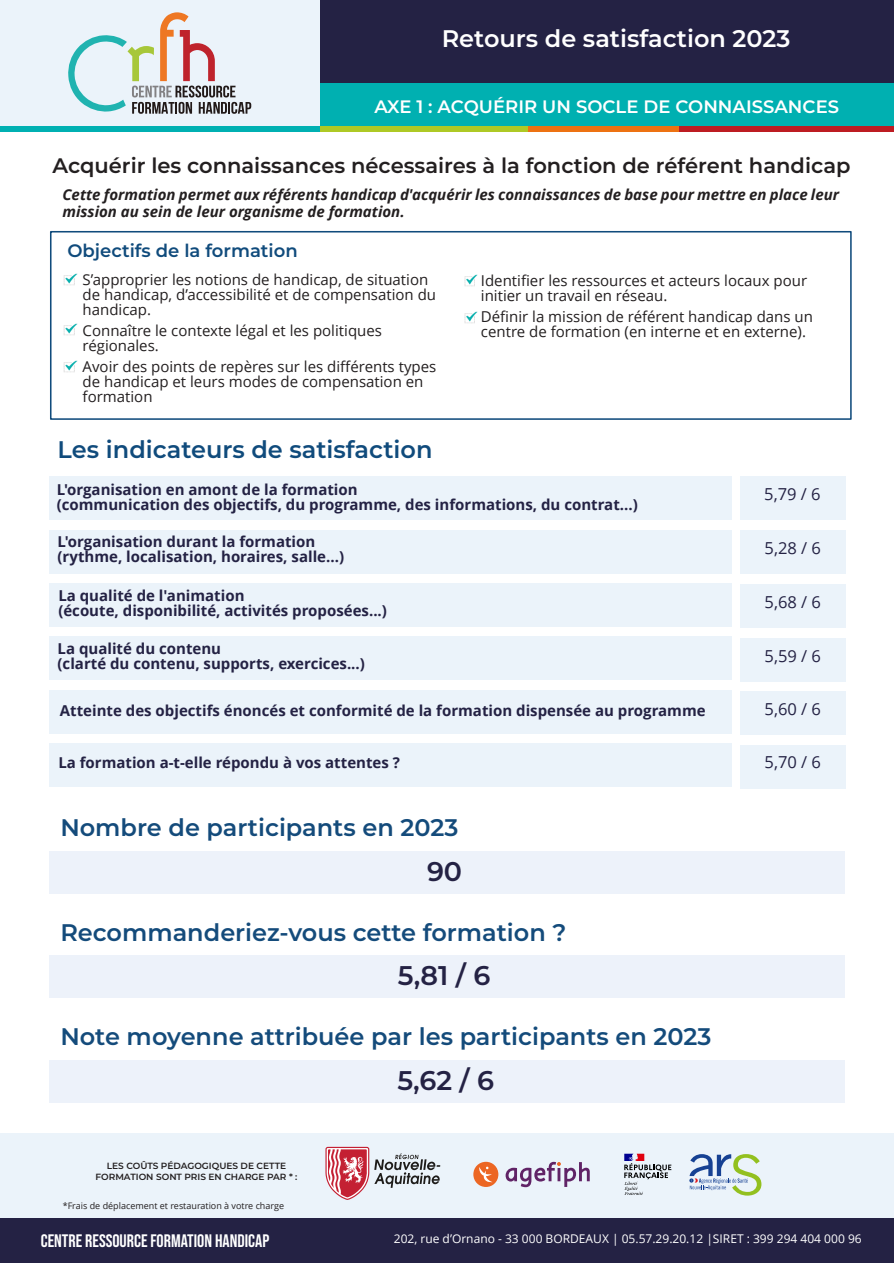
<style>
.page{position:relative;width:894px;height:1263px;background:#fff}
.page>*{position:absolute;margin:0;border:0;box-sizing:border-box;transform-origin:0 0}
.t1{font:600 27px "Montserrat";color:#242244}
.t2{font:600 24px "Montserrat";color:#144b7b}
.t3{font:600 24px "Montserrat";color:#104b7c}
.t4{font:600 24px "Montserrat";color:#fff}
.t5{font:600 21px "Montserrat";color:#231f20}
.t6{font:600 18px "Montserrat";color:#fff}
.t7{font:18px "Bebas Neue";color:#fff}
.t8{font:600 18px "Montserrat";color:#104b7c}
.t9{font:16.5px "Open Sans";color:#242244}
.t10{font:700 15px/15px "Open Sans";color:#242244}
.t11{font:15px/15px "Open Sans";color:#231f20}
.t12{font:italic 700 15px/16.5px "Open Sans";color:#231f20}
.t13{font:12px "Open Sans";color:#fff}
.t14{font:600 9px/10.5px "Montserrat";color:#231f20;text-align:center}
.t15{font:9px "Open Sans";color:#231f20}
</style>
<div class="page">
<div style="left:739px;top:477px;width:106px;height:43px;background:#ebf3fa"></div>
<div style="left:50px;top:231px;width:801px;height:189px;border:2px solid #104b7c"></div>
<div style="left:49px;top:477px;width:682px;height:43px;background:#ebf3fa"></div>
<div style="left:49px;top:530px;width:682px;height:43px;background:#ebf3fa"></div>
<div style="left:49px;top:583px;width:682px;height:43px;background:#ebf3fa"></div>
<div style="left:49px;top:637px;width:682px;height:43px;background:#ebf3fa"></div>
<div style="left:49px;top:690px;width:682px;height:43px;background:#ebf3fa"></div>
<div style="left:49px;top:743px;width:682px;height:43px;background:#ebf3fa"></div>
<div style="left:739px;top:530px;width:106px;height:44px;background:#ebf3fa"></div>
<div style="left:739px;top:584px;width:106px;height:44px;background:#ebf3fa"></div>
<div style="left:739px;top:638px;width:106px;height:43px;background:#ebf3fa"></div>
<div style="left:739px;top:691px;width:106px;height:44px;background:#ebf3fa"></div>
<div style="left:739px;top:745px;width:106px;height:43px;background:#ebf3fa"></div>
<div style="left:0;top:0;width:319px;height:126px;background:#ebf3fa"></div>
<div style="left:319px;top:0;width:574px;height:83px;background:#242244"></div>
<svg style="left:68px;top:12px;width:183px;height:102px"></svg>
<div style="left:0;top:126px;width:320px;height:6px;background:#00b0b2"></div>
<div style="left:527px;top:126px;width:151px;height:6px;background:#ed7212"></div>
<div style="left:320px;top:126px;width:207px;height:6px;background:#aec925"></div>
<div style="left:678px;top:126px;width:215px;height:6px;background:#bd1c22"></div>
<div style="left:319px;top:83px;width:574px;height:43px;background:#00b0b1"></div>
<svg style="left:64px;top:274px;width:13px;height:12px"></svg>
<svg style="left:464px;top:275px;width:13px;height:11px"></svg>
<svg style="left:464px;top:311px;width:13px;height:12px"></svg>
<svg style="left:64px;top:324px;width:13px;height:12px"></svg>
<svg style="left:64px;top:360px;width:13px;height:12px"></svg>
<div style="left:0;top:1133px;width:893px;height:121px;background:#ebf3fa"></div>
<div style="left:0;top:1218px;width:893px;height:45px;background:#242244"></div>
<svg style="left:325px;top:1147px;width:115px;height:53px"></svg>
<svg style="left:505px;top:1162px;width:84px;height:25px"></svg>
<div style="left:473px;top:1162px;width:25px;height:25px;background:#ec6623;border-radius:50%"></div>
<svg style="left:479px;top:1167px;width:13px;height:16px"></svg>
<svg style="left:689px;top:1154px;width:72px;height:42px"></svg>
<svg style="left:624px;top:1154px;width:47px;height:41px"></svg>
<div style="left:49px;top:851px;width:795px;height:42px;background:#edf2fa"></div>
<div style="left:49px;top:956px;width:795px;height:42px;background:#edf2fa"></div>
<div style="left:49px;top:1060px;width:795px;height:42px;background:#edf2fa"></div>
<h2 class="t4" style="left:441px;top:24px;width:350px">Retours de satisfaction 2023</h2>
<p class="t6" style="left:374px;top:95px;width:466px">AXE 1 : ACQUÉRIR UN SOCLE DE CONNAISSANCES</p>
<h3 class="t5" style="left:52px;top:153px;width:799px">Acquérir les connaissances nécessaires à la fonction de référent handicap</h3>
<p class="t12" style="left:62px;top:188px;width:777px">Cette formation permet aux référents handicap d'acquérir les connaissances de base pour mettre en place leur mission au sein de leur organisme de formation.</p>
<p class="t8" style="left:67px;top:239px;width:232px">Objectifs de la formation</p>
<p class="t11" style="left:83px;top:274px;width:355px">S’approprier les notions de handicap, de situation de handicap, d’accessibilité et de compensation du handicap.</p>
<p class="t11" style="left:83px;top:325px;width:301px">Connaître le contexte légal et les politiques régionales.</p>
<p class="t11" style="left:83px;top:361px;width:355px">Avoir des points de repères sur les différents types de handicap et leurs modes de compensation en formation</p>
<h2 class="t3" style="left:58px;top:435px;width:376px">Les indicateurs de satisfaction</h2>
<p class="t11" style="left:480px;top:275px;width:327px">Identifier les ressources et acteurs locaux pour initier un travail en réseau.</p>
<p class="t11" style="left:480px;top:311px;width:333px">Définir la mission de référent handicap dans un centre de formation (en interne et en externe).</p>
<p class="t10" style="left:57px;top:483px;width:582px">L'organisation en amont de la formation<br>(communication des objectifs, du programme, des informations, du contrat...)</p>
<p class="t9" style="left:764px;top:488px;width:58px">5,79 / 6</p>
<p class="t9" style="left:764px;top:541px;width:58px">5,28 / 6</p>
<p class="t9" style="left:764px;top:595px;width:58px">5,68 / 6</p>
<p class="t9" style="left:764px;top:649px;width:58px">5,59 / 6</p>
<p class="t9" style="left:764px;top:702px;width:58px">5,60 / 6</p>
<p class="t9" style="left:764px;top:756px;width:58px">5,70 / 6</p>
<p class="t10" style="left:58px;top:536px;width:288px">L'organisation durant la formation (rythme, localisation, horaires, salle...)</p>
<p class="t10" style="left:58px;top:590px;width:330px">La qualité de l'animation<br>(écoute, disponibilité, activités proposées...)</p>
<p class="t10" style="left:58px;top:642px;width:309px">La qualité du contenu<br>(clarté du contenu, supports, exercices...)</p>
<p class="t10" style="left:60px;top:704px;width:647px">Atteinte des objectifs énoncés et conformité de la formation dispensée au programme</p>
<p class="t10" style="left:58px;top:757px;width:343px">La formation a-t-elle répondu à vos attentes ?</p>
<h2 class="t2" style="left:60px;top:813px;width:399px">Nombre de participants en 2023</h2>
<h1 class="t1" style="left:427px;top:854px;width:37px">90</h1>
<h2 class="t2" style="left:60px;top:917px;width:507px">Recommanderiez-vous cette formation ?</h2>
<h1 class="t1" style="left:398px;top:959px;width:94px">5,81 / 6</h1>
<h2 class="t2" style="left:60px;top:1022px;width:652px">Note moyenne attribuée par les participants en 2023</h2>
<h1 class="t1" style="left:397px;top:1064px;width:98px">5,62 / 6</h1>
<p class="t14" style="left:95px;top:1161px;width:203px">LES COÛTS PÉDAGOGIQUES DE CETTE<br>FORMATION SONT PRIS EN CHARGE PAR * :</p>
<p class="t15" style="left:63px;top:1202px;width:223px">*Frais de déplacement et restauration à votre charge</p>
<p class="t7" style="left:41px;top:1233px;width:230px">CENTRE RESSOURCE FORMATION HANDICAP</p>
<p class="t13" style="left:393px;top:1234px;width:469px">202, rue d’Ornano - 33 000 BORDEAUX | 05.57.29.20.12 |SIRET : 399 294 404 000 96</p>
</div>
